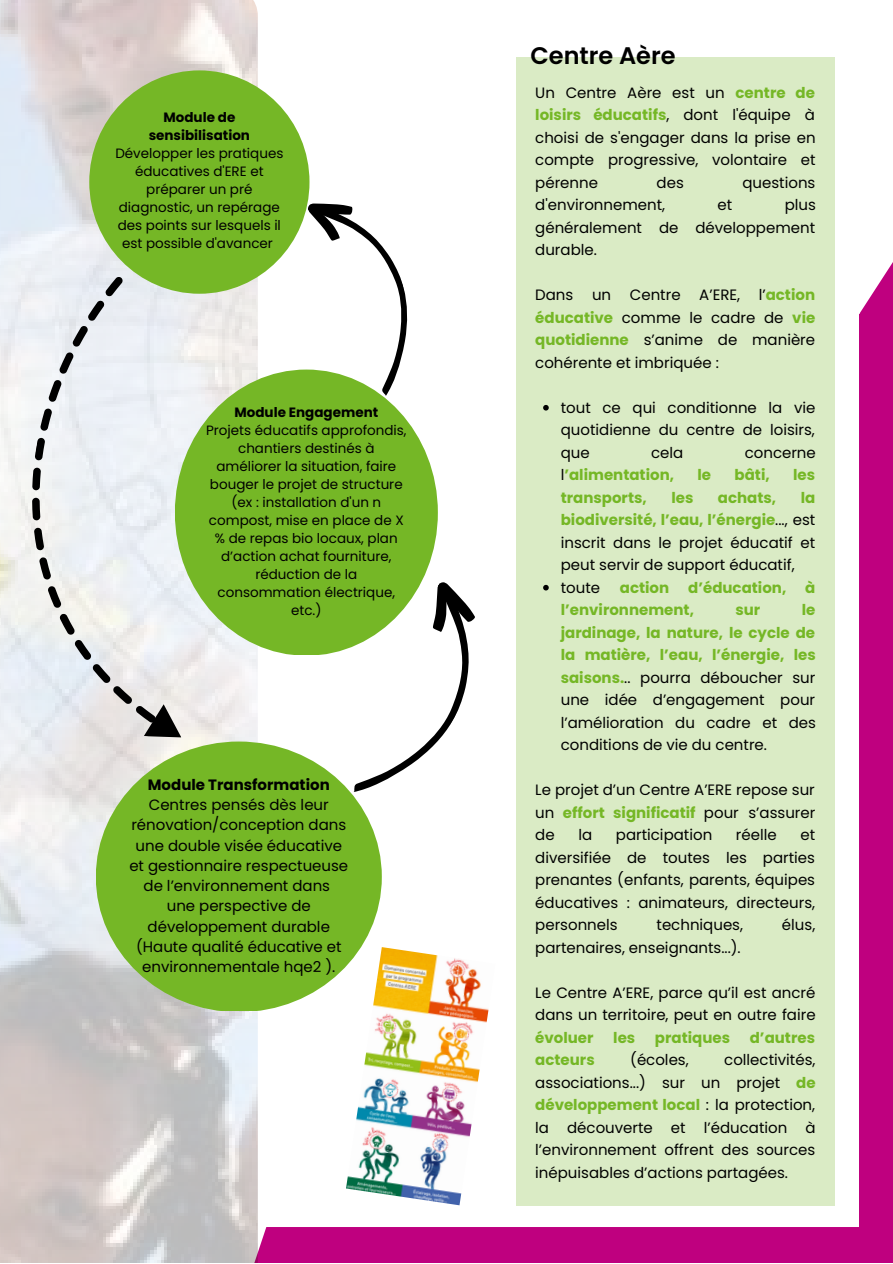
<style>
.page{position:relative;width:893px;height:1264px;background:#fff}
.page>*{position:absolute;margin:0;border:0;box-sizing:border-box;transform-origin:0 0}
.t1{font:600 24px "Poppins";color:#000}
.t2{font:15px/22.5px "Poppins";color:#000;text-align:justify}
.t3{font:700 15px "Poppins";color:#75b726}
.t4{font:700 15px "Poppins";color:#000}
.t5{font:13.5px/18px "Poppins";color:#000;text-align:center}
.t6{font:700 13.5px/18px "Poppins";color:#000;text-align:center}
.s1{font-weight:700;color:#75b726}
.s2{font-weight:400;color:#000}
</style>
<div class="page">
<div style="left:199px;top:1226px;width:693px;height:36px;background:#bf007f"></div>
<div style="left:858px;top:314px;width:34px;height:948px;background:#bf007f"></div>
<svg style="left:859px;top:263px;width:33px;height:51px"></svg>
<div style="left:516px;top:57px;width:318px;height:1148px;background:#daebc5"></div>
<img style="left:0;top:0;width:257px;height:1262px">
<div style="left:89px;top:70px;width:220px;height:224px;background:#75b726;border-radius:50%"></div>
<div style="left:175px;top:369px;width:263px;height:286px;background:#75b726;border-radius:50%"></div>
<div style="left:96px;top:741px;width:285px;height:270px;background:#75b726;border-radius:50%"></div>
<svg style="left:333px;top:580px;width:142px;height:237px"></svg>
<svg style="left:306px;top:186px;width:102px;height:216px"></svg>
<svg style="left:0;top:267px;width:230px;height:456px;fill:#eceff2"></svg>
<svg style="left:144px;top:702px;width:42px;height:40px;background:#8b8a88"></svg>
<img style="left:346px;top:947px;width:143px;height:258px">
<svg style="left:543px;top:405px;width:5px;height:5px"></svg>
<svg style="left:543px;top:585px;width:5px;height:5px"></svg>
<p class="t6" style="left:149px;top:108px;width:103px">Module de sensibilisation</p>
<p class="t5" style="left:115px;top:144px;width:169px">Développer les pratiques éducatives d'ERE et préparer un pré diagnostic, un repérage des points sur lesquels il est possible d'avancer</p>
<p class="t6" style="left:234px;top:403px;width:145px">Module Engagement</p>
<p class="t5" style="left:206px;top:421px;width:202px">Projets éducatifs approfondis, chantiers destinés à améliorer la situation, faire bouger le projet de structure (ex : installation d'un n compost, mise en place de X % de repas bio locaux, plan d’action achat fourniture, réduction de la consommation électrique, etc.)</p>
<p class="t4" style="left:148px;top:774px;width:183px">Module Transformation</p>
<p class="t2" style="left:129px;top:794px;width:220px;line-height:20.2px;text-align:center">Centres pensés dès leur rénovation/conception dans une double visée éducative et gestionnaire respectueuse de l’environnement dans<br>une perspective de développement durable (Haute qualité éducative et environnementale hqe2 ).</p>
<h1 class="t1" style="left:530px;top:39px;width:146px">Centre Aère</h1>
<p class="t2" style="left:535px;top:81px;width:282px">Un Centre Aère est un <span class="s1">centre de loisirs éducatifs</span>, dont l'équipe à choisi de s'engager dans la prise en compte progressive, volontaire et pérenne</p>
<p class="t2" style="left:656px;top:171px;width:29px">des</p>
<p class="t2" style="left:742px;top:171px;width:74px">questions</p>
<p class="t2" style="left:535px;top:194px;width:131px">d'environnement,</p>
<p class="t2" style="left:717px;top:194px;width:16px">et</p>
<p class="t2" style="left:535px;top:194px;width:282px;text-indent:249px">plus généralement de développement durable.</p>
<p class="t2" style="left:535px;top:284px;width:281px">Dans un Centre A’ERE, l’<span class="s1">action éducative</span> comme le cadre de <span class="s1">vie quotidienne</span> s’anime de manière cohérente et imbriquée :</p>
<p class="t2" style="left:560px;top:396px;width:256px">tout ce qui conditionne la vie quotidienne du centre de loisirs, que</p>
<p class="t2" style="left:651px;top:441px;width:34px">cela</p>
<p class="t2" style="left:744px;top:441px;width:73px">concerne</p>
<p class="t3" style="left:560px;top:464px;width:115px"><span class="s2">l</span>’alimentation,</p>
<p class="t3" style="left:697px;top:464px;width:15px">le</p>
<p class="t3" style="left:734px;top:464px;width:37px">bâti,</p>
<p class="t3" style="left:793px;top:464px;width:24px">les</p>
<p class="t3" style="left:560px;top:487px;width:87px">transports,</p>
<p class="t3" style="left:671px;top:487px;width:24px">les</p>
<p class="t3" style="left:717px;top:487px;width:60px">achats,</p>
<p class="t2" style="left:560px;top:486px;width:256px;text-align:left;text-indent:240px"><span class="s1">la biodiversité, l’eau, l’énergie</span>..., est inscrit dans le projet éducatif et peut servir de support éducatif, toute</p>
<p class="t3" style="left:619px;top:577px;width:51px">action</p>
<p class="t3" style="left:688px;top:577px;width:100px">d’éducation,</p>
<p class="t3" style="left:805px;top:577px;width:12px">à</p>
<p class="t3" style="left:560px;top:599px;width:135px">l’environnement,</p>
<p class="t3" style="left:735px;top:599px;width:26px">sur</p>
<p class="t2" style="left:560px;top:598px;width:257px;text-indent:241px"><span class="s1">le jardinage, la nature, le cycle de la matière, l’eau, l’énergie, les saisons.</span>.. pourra déboucher sur une idée d’engagement pour l’amélioration du cadre et des conditions de vie du centre.</p>
<p class="t2" style="left:535px;top:778px;width:282px">Le projet d’un Centre A’ERE repose sur un <span class="s1">effort significatif</span> pour s’assurer de</p>
<p class="t2" style="left:578px;top:823px;width:15px">la</p>
<p class="t2" style="left:615px;top:823px;width:98px">participation</p>
<p class="t2" style="left:736px;top:823px;width:42px">réelle</p>
<p class="t2" style="left:535px;top:823px;width:281px;text-indent:265px">et diversifiée de toutes les parties prenantes (enfants, parents, équipes éducatives : animateurs, directeurs, personnels</p>
<p class="t2" style="left:656px;top:913px;width:88px">techniques,</p>
<p class="t2" style="left:781px;top:913px;width:35px">élus,</p>
<p class="t2" style="left:535px;top:936px;width:207px">partenaires, enseignants...).</p>
<p class="t2" style="left:535px;top:981px;width:282px">Le Centre A’ERE, parce qu’il est ancré dans un territoire, peut en outre faire</p>
<p class="t3" style="left:535px;top:1026px;width:60px">évoluer</p>
<p class="t3" style="left:613px;top:1026px;width:24px">les</p>
<p class="t3" style="left:655px;top:1026px;width:77px">pratiques</p>
<p class="t3" style="left:749px;top:1026px;width:67px">d’autres</p>
<p class="t3" style="left:535px;top:1049px;width:61px">acteurs</p>
<p class="t2" style="left:630px;top:1048px;width:60px">(écoles,</p>
<p class="t2" style="left:535px;top:1048px;width:282px;text-indent:189px">collectivités, associations...) sur un projet <span class="s1">de développement local</span> : la protection, la découverte et l’éducation à l’environnement offrent des sources inépuisables d’actions partagées.</p>
</div>
